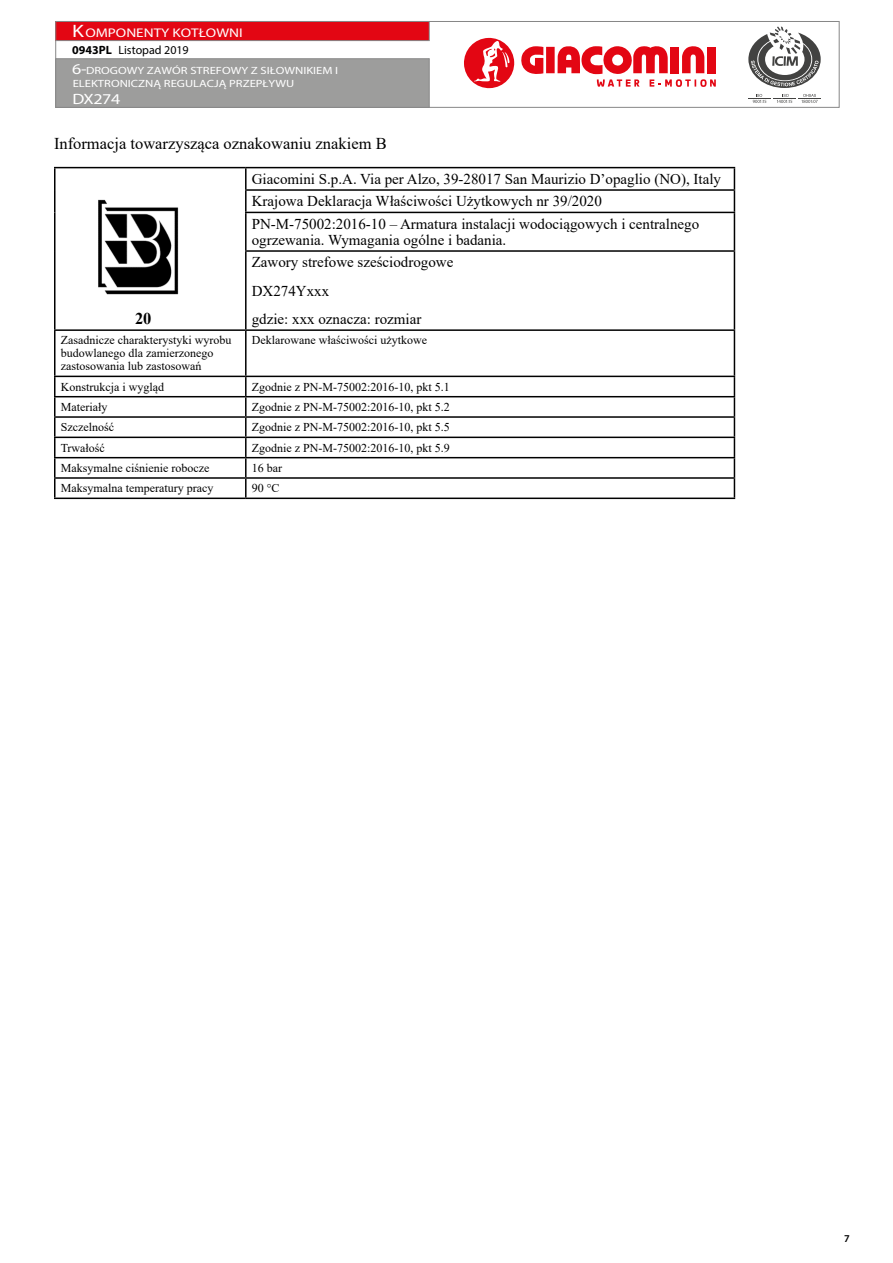
<style>
.page{position:relative;width:893px;height:1263px;background:#fff}
.page>*{position:absolute;margin:0;border:0;box-sizing:border-box;transform-origin:0 0}
.t1{font:16.5px "Times New Roman";color:#000}
.t2{font:700 16.5px "Times New Roman";color:#000}
.t3{font:15px/22.4px "Times New Roman";color:#000}
.t4{font:900 15px "Myriad Pro";letter-spacing:-.02em;color:#fff;scale:1.2 1}
.t5{font:700 12.6px "Myriad Pro";color:#fff;scale:1.2 1}
.t6{font:12px/12.9px "Times New Roman";color:#000}
.t7{font:12px "Myriad Pro";color:#000}
.t8{font:900 10.5px "Myriad Pro";color:#fff;scale:1.2 1}
.t9{font:600 10.5px "Myriad Pro";color:#000}
.s1{font-size:18px}
.s2{font-size:15px}
.s3{font-weight:700}
</style>
<div class="page">
<div style="left:55px;top:21px;width:784px;height:87px;border:1px solid #878787"></div>
<div style="left:56px;top:59px;width:373px;height:48px;background:#9d9d9c"></div>
<div style="left:55px;top:58px;width:374px;height:50px;border:1px solid #878787"></div>
<div style="left:56px;top:21px;width:373px;height:20px;background:#e30613"></div>
<div style="left:55px;top:21px;width:374px;height:20px;border:1px solid #878787"></div>
<div style="left:546px;top:47px;width:9px;height:26px;background:#e30613"></div>
<svg style="left:558px;top:46px;width:158px;height:41px"></svg>
<svg style="left:464px;top:37px;width:79px;height:52px"></svg>
<svg style="left:748px;top:27px;width:73px;height:61px"></svg>
<svg style="left:748px;top:94px;width:73px;height:9px"></svg>
<hr style="left:54px;top:167px;width:192px;height:1px;background:#000">
<hr style="left:54px;top:168px;width:2px;height:22px;background:#000">
<hr style="left:246px;top:167px;width:489px;height:1px;background:#000">
<hr style="left:245px;top:168px;width:2px;height:21px;background:#000">
<hr style="left:54px;top:190px;width:2px;height:22px;background:#000">
<hr style="left:245px;top:189px;width:490px;height:2px;background:#000">
<hr style="left:245px;top:191px;width:2px;height:21px;background:#000">
<svg style="left:734px;top:168px;width:1px;height:44px"></svg>
<hr style="left:54px;top:212px;width:2px;height:39px;background:#000">
<hr style="left:245px;top:212px;width:490px;height:1px;background:#000">
<hr style="left:245px;top:213px;width:2px;height:37px;background:#000">
<hr style="left:734px;top:213px;width:1px;height:37px;background:#000">
<hr style="left:54px;top:251px;width:2px;height:78px;background:#000">
<hr style="left:245px;top:250px;width:490px;height:2px;background:#000">
<hr style="left:245px;top:252px;width:2px;height:77px;background:#000">
<hr style="left:734px;top:252px;width:1px;height:77px;background:#000">
<hr style="left:54px;top:329px;width:192px;height:2px;background:#000">
<hr style="left:54px;top:331px;width:2px;height:45px;background:#000">
<hr style="left:246px;top:329px;width:489px;height:2px;background:#000">
<hr style="left:245px;top:331px;width:2px;height:45px;background:#000">
<hr style="left:734px;top:331px;width:1px;height:45px;background:#000">
<hr style="left:54px;top:376px;width:192px;height:1px;background:#000">
<hr style="left:246px;top:376px;width:489px;height:1px;background:#000">
<hr style="left:54px;top:396px;width:192px;height:1px;background:#000">
<hr style="left:246px;top:396px;width:489px;height:1px;background:#000">
<hr style="left:54px;top:416px;width:192px;height:2px;background:#000">
<hr style="left:246px;top:416px;width:489px;height:2px;background:#000">
<hr style="left:54px;top:437px;width:192px;height:1px;background:#000">
<hr style="left:246px;top:437px;width:489px;height:1px;background:#000">
<hr style="left:54px;top:457px;width:192px;height:1px;background:#000">
<hr style="left:246px;top:457px;width:489px;height:1px;background:#000">
<hr style="left:54px;top:477px;width:192px;height:2px;background:#000">
<svg style="left:54px;top:377px;width:2px;height:121px"></svg>
<hr style="left:246px;top:477px;width:489px;height:2px;background:#000">
<svg style="left:245px;top:377px;width:2px;height:121px"></svg>
<svg style="left:734px;top:377px;width:1px;height:121px"></svg>
<hr style="left:54px;top:498px;width:192px;height:1px;background:#000">
<hr style="left:246px;top:498px;width:489px;height:1px;background:#000">
<img style="left:98px;top:199px;width:81px;height:95px">
<p class="t5" style="left:72px;top:25px;width:144px"><span class="s1">K</span>OMPONENTY KOTŁOWNI</p>
<p class="t8" style="left:72px;top:64px;width:223px"><span class="s2">6</span> DROGOWY ZAWÓR STREFOWY Z SIŁOWNIKIEM I</p>
<p class="t7" style="left:72px;top:43px;width:118px"><span class="s3">0943PL</span> Listopad 2019</p>
<p class="t4" style="left:81px;top:59px;width:6px">-</p>
<p class="t8" style="left:73px;top:77px;width:186px">ELEKTRONICZNĄ REGULACJĄ PRZEPŁYWU</p>
<p class="t4" style="left:72px;top:89px;width:41px">DX274</p>
<h1 class="t1" style="left:54px;top:132px;width:334px">Informacja towarzysząca oznakowaniu znakiem B</h1>
<h1 class="t2" style="left:135px;top:307px;width:18px">20</h1>
<p class="t3" style="left:252px;top:167px;width:471px">Giacomini S.p.A. Via per Alzo, 39-28017 San Maurizio D’opaglio (NO), Italy<br>Krajowa Deklaracja Właściwości Użytkowych nr 39/2020<br>PN-M-75002:2016-10 – Armatura instalacji wodociągowych i centralnego</p>
<p class="t3" style="left:252px;top:228px;width:256px">ogrzewania. Wymagania ogólne i badania.<br>Zawory strefowe sześciodrogowe</p>
<p class="t3" style="left:252px;top:276px;width:171px;line-height:28.2px">DX274Yxxx<br>gdzie: xxx oznacza: rozmiar</p>
<p class="t6" style="left:61px;top:334px;width:172px">Zasadnicze charakterystyki wyrobu budowlanego dla zamierzonego zastosowania lub zastosowań</p>
<p class="t6" style="left:252px;top:334px;width:177px">Deklarowane właściwości użytkowe</p>
<p class="t6" style="left:61px;top:380px;width:105px">Konstrukcja i wygląd</p>
<p class="t6" style="left:252px;top:380px;width:199px">Zgodnie z PN-M-75002:2016-10, pkt 5.1</p>
<p class="t6" style="left:61px;top:400px;width:48px">Materiały</p>
<p class="t6" style="left:252px;top:400px;width:199px">Zgodnie z PN-M-75002:2016-10, pkt 5.2</p>
<p class="t6" style="left:61px;top:420px;width:55px">Szczelność</p>
<p class="t6" style="left:252px;top:420px;width:199px">Zgodnie z PN-M-75002:2016-10, pkt 5.5</p>
<p class="t6" style="left:61px;top:441px;width:46px">Trwałość</p>
<p class="t6" style="left:252px;top:441px;width:199px">Zgodnie z PN-M-75002:2016-10, pkt 5.9</p>
<p class="t6" style="left:61px;top:461px;width:150px">Maksymalne ciśnienie robocze</p>
<p class="t6" style="left:252px;top:461px;width:32px">16 bar</p>
<p class="t6" style="left:61px;top:481px;width:154px">Maksymalna temperatury pracy</p>
<p class="t6" style="left:252px;top:481px;width:29px">90 °C</p>
<p class="t9" style="left:844px;top:1231px;width:7px">7</p>
</div>
